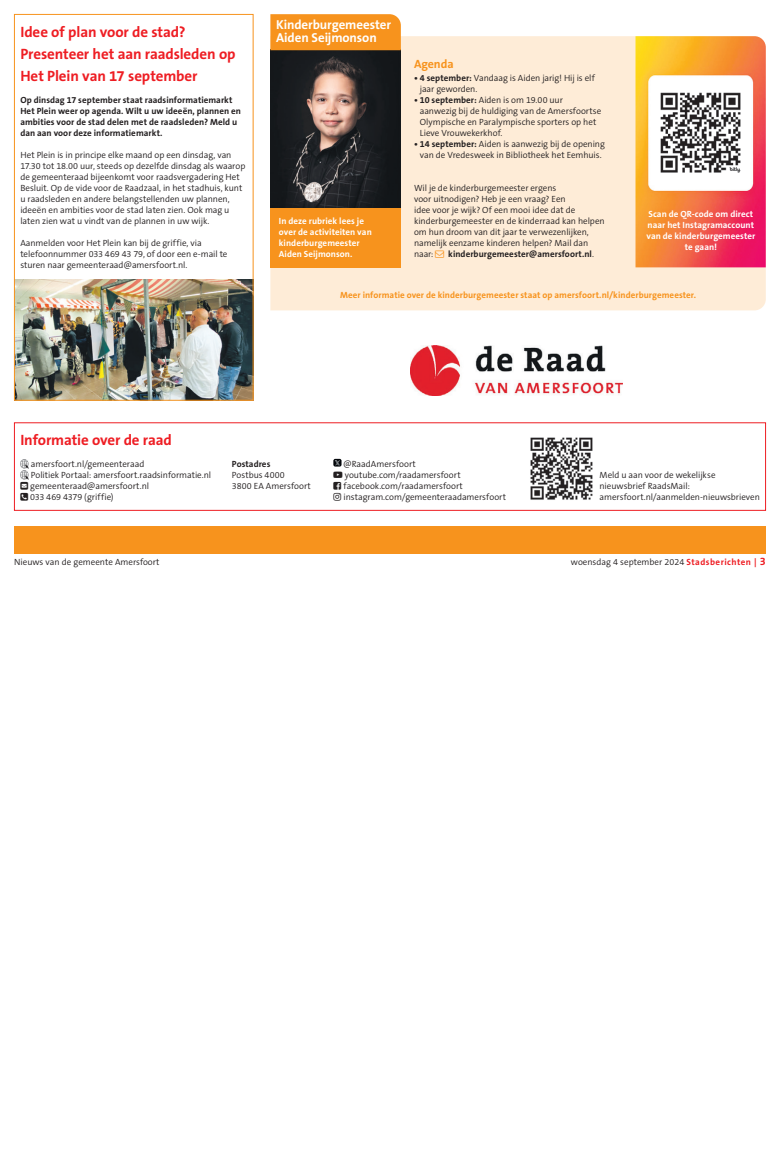
<style>
.page{position:relative;width:780px;height:1149px;background:#fff}
.page>*{position:absolute;margin:0;border:0;box-sizing:border-box;transform-origin:0 0}
.t1{font:700 15px/22px "The Sans B7";letter-spacing:-.005em;color:#ee1d23}
.t2{font:700 13px/13px "The Sans B7";letter-spacing:-.005em;color:#fff}
.t3{font:700 12px "The Sans B7";letter-spacing:-.01em;color:#f7931d}
.t4{font:300 9px/11px "The Sans B4";letter-spacing:-.005em;color:#231f20}
.t5{font:700 9px/11px "The Sans B7";letter-spacing:.005em;color:#231f20}
.t6{font:700 9px/11px "The Sans B7";letter-spacing:.005em;color:#fff;text-align:center}
.t7{font:700 9px "The Sans B7";letter-spacing:.005em;color:#f7931d}
.s1{font-family:"The Sans B7";font-weight:700}
.s2{font-family:"The Sans B4";font-weight:300}
.s3{font-family:"The Sans B7";font-weight:700;color:#ee1d23}
.s4{font-family:"The Sans B7";font-weight:700;font-size:11px;color:#ee1d23}
</style>
<div class="page">
<img style="left:16px;top:279px;width:235px;height:119px">
<div style="left:14px;top:526px;width:751px;height:28px;background:#f7931d"></div>
<svg style="left:333px;top:458px;width:8px;height:8px"></svg>
<svg style="left:333px;top:460px;width:8px;height:5px"></svg>
<img style="left:530px;top:437px;width:63px;height:63px">
<div style="left:14px;top:14px;width:239px;height:386px;border:1px solid #f7931d"></div>
<div style="left:270px;top:36px;width:495px;height:274px;background:#feecd7"></div>
<img style="left:635px;top:36px;width:130px;height:231px">
<img style="left:652px;top:83px;width:97px;height:98px">
<img style="left:270px;top:50px;width:131px;height:158px">
<div style="left:270px;top:14px;width:131px;height:36px;background:#f7931d"></div>
<div style="left:270px;top:208px;width:131px;height:59px;background:#f7931d"></div>
<img style="left:410px;top:345px;width:213px;height:50px">
<svg style="left:20px;top:459px;width:9px;height:21px"></svg>
<svg style="left:435px;top:251px;width:9px;height:7px"></svg>
<h1 class="t1" style="left:20px;top:22px;width:217px">Idee of plan voor de stad?<br>Presenteer het aan raadsleden op<br>Het Plein van 17 september</h1>
<p class="t5" style="left:20px;top:95px;width:222px">Op dinsdag 17 september staat raadsinformatiemarkt Het Plein weer op agenda. Wilt u uw ideeën, plannen en ambities voor de stad delen met de raadsleden? Meld u dan aan voor deze informatiemarkt.</p>
<p class="t4" style="left:20px;top:150px;width:226px">Het Plein is in principe elke maand op een dinsdag, van 17.30 tot 18.00 uur, steeds op dezelfde dinsdag als waarop de gemeenteraad bijeenkomt voor raadsvergadering Het Besluit. Op de vide voor de Raadzaal, in het stadhuis, kunt u raadsleden en andere belangstellenden uw plannen, ideeën en ambities voor de stad laten zien. Ook mag u laten zien wat u vindt van de plannen in uw wijk.</p>
<p class="t4" style="left:20px;top:238px;width:209px">Aanmelden voor Het Plein kan bij de griffie, via telefoonnummer 033 469 43 79, of door een e-mail te sturen naar gemeenteraad@amersfoort.nl.</p>
<h2 class="t2" style="left:276px;top:19px;width:116px">Kinderburgemeester<br>Aiden Seijmonson</h2>
<h3 class="t3" style="left:414px;top:58px;width:41px">Agenda</h3>
<p class="t4" style="left:420px;top:73px;width:176px;text-indent:-6px"><span class="s1">• 4 september:</span> Vandaag is Aiden jarig! Hij is elf jaar geworden.</p>
<p class="t4" style="left:420px;top:95px;width:183px;text-indent:-6px"><span class="s1">• 10 september:</span> Aiden is om 19.00 uur aanwezig bij de huldiging van de Amersfoortse Olympische en Paralympische sporters op het Lieve Vrouwekerkhof.</p>
<p class="t4" style="left:414px;top:139px;width:192px;text-align:center"><span class="s1">• 14 september:</span> Aiden is aanwezig bij de opening van de Vredesweek in Bibliotheek het Eemhuis.</p>
<p class="t4" style="left:414px;top:183px;width:192px">Wil je de kinderburgemeester ergens<br>voor uitnodigen? Heb je een vraag? Een<br>idee voor je wijk? Of een mooi idee dat de kinderburgemeester en de kinderraad kan helpen om hun droom van dit jaar te verwezenlijken, namelijk eenzame kinderen helpen? Mail dan naar:</p>
<p class="t6" style="left:646px;top:208px;width:110px">Scan de QR-code om direct naar het Instagramaccount van de kinderburgemeester te gaan!</p>
<p class="t6" style="left:279px;top:216px;width:94px;text-align:left">In deze rubriek lees je over de activiteiten van kinderburgemeester<br>Aiden Seijmonson.</p>
<p class="t7" style="left:340px;top:290px;width:357px">Meer informatie over de kinderburgemeester staat op amersfoort.nl/kinderburgemeester.</p>
<p class="t5" style="left:448px;top:249px;width:147px">kinderburgemeester@amersfoort.nl<span class="s2">.</span></p>
<h1 class="t1" style="left:20px;top:429px;width:153px">Informatie over de raad</h1>
<p class="t4" style="left:30px;top:458px;width:183px">amersfoort.nl/gemeenteraad<br>Politiek Portaal: amersfoort.raadsinformatie.nl gemeenteraad@amersfoort.nl<br>033 469 4379 (griffie)</p>
<p class="t5" style="left:232px;top:458px;width:40px">Postadres</p>
<p class="t4" style="left:343px;top:458px;width:164px">@RaadAmersfoort youtube.com/raadamersfoort facebook.com/raadamersfoort instagram.com/gemeenteraadamersfoort</p>
<p class="t4" style="left:232px;top:469px;width:80px">Postbus 4000<br>3800 EA Amersfoort</p>
<p class="t4" style="left:599px;top:469px;width:162px">Meld u aan voor de wekelijkse nieuwsbrief RaadsMail: amersfoort.nl/aanmelden-nieuwsbrieven</p>
<p class="t4" style="left:14px;top:556px;width:147px">Nieuws van de gemeente Amersfoort</p>
<p class="t4" style="left:571px;top:556px;width:196px">woensdag 4 september 2024 <span class="s3">Stadsberichten |</span> <span class="s4">3</span></p>
</div>
